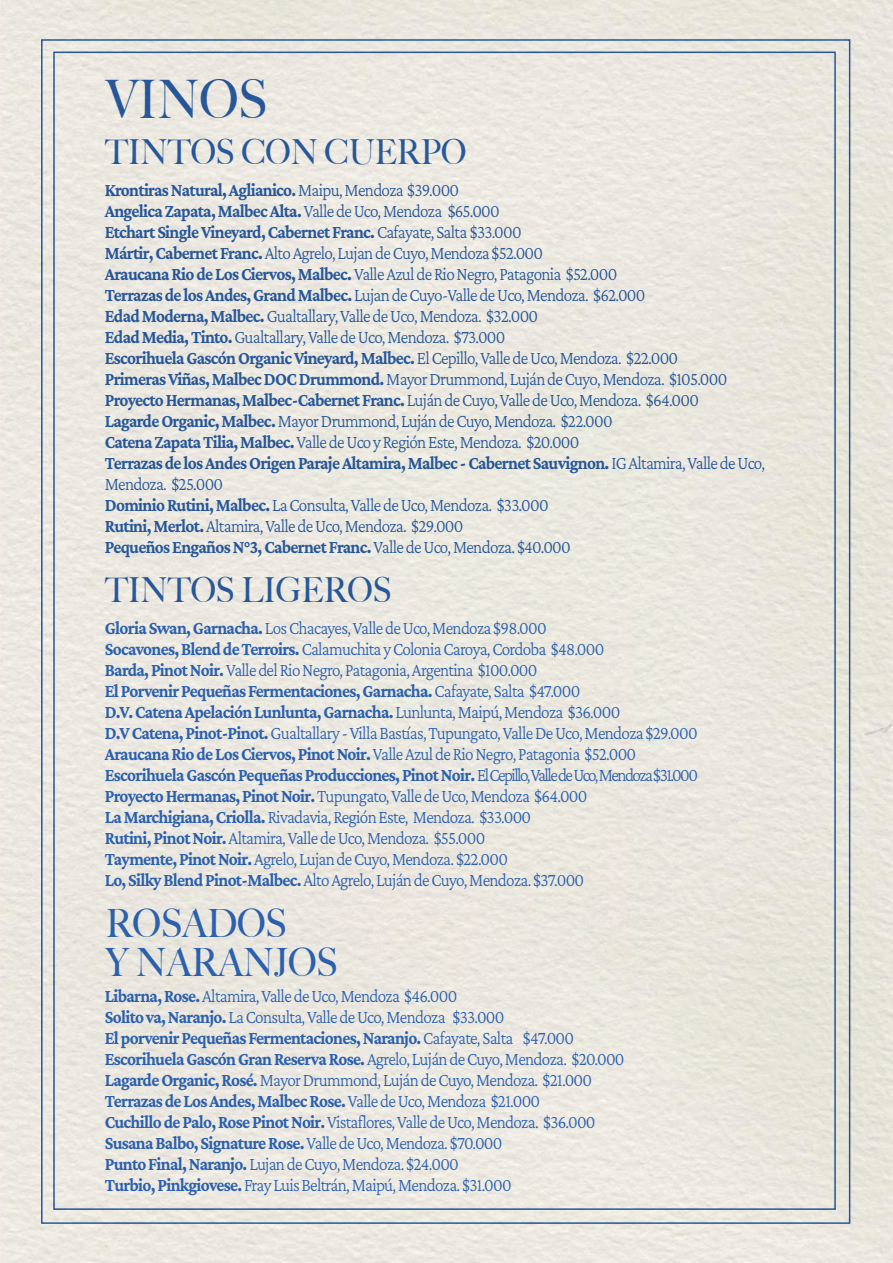
<style>
.page{position:relative;width:893px;height:1263px;background:#fff}
.page>*{position:absolute;margin:0;border:0;box-sizing:border-box;transform-origin:0 0}
.t1{font:500 53.1px "Big Caslon";color:#2b60ad;scale:.9 1}
.t2{font:500 39px/39px "Big Caslon";color:#2b60ad;scale:.9 1}
.t3{font:500 34.5px "Big Caslon";color:#2b60ad;scale:.9 1}
.t4{font:300 19.05px/21px "Crimson Pro";letter-spacing:-.04em;color:#2b60ad;scale:.9 1}
.s1{font-weight:700}
</style>
<div class="page">
<img style="left:0;top:0;width:893px;height:1263px">
<h1 class="t1" style="left:106px;top:55px;width:181px">VINOS</h1>
<h3 class="t3" style="left:105px;top:123px;width:403px">TINTOS CON CUERPO</h3>
<p class="t4" style="left:105px;top:179px;width:735px"><span class="s1">Krontiras Natural, Aglianico.</span> Maipu, Mendoza $39.000<br><span class="s1">Angelica Zapata, Malbec Alta.</span> Valle de Uco, Mendoza $65.000<br><span class="s1">Etchart Single Vineyard, Cabernet Franc.</span> Cafayate, Salta $33.000<br><span class="s1">Mártir, Cabernet Franc.</span> Alto Agrelo, Lujan de Cuyo, Mendoza $52.000<br><span class="s1">Araucana Rio de Los Ciervos, Malbec.</span> Valle Azul de Rio Negro, Patagonia $52.000<br><span class="s1">Terrazas de los Andes, Grand Malbec.</span> Lujan de Cuyo-Valle de Uco, Mendoza. $62.000<br><span class="s1">Edad Moderna, Malbec.</span> Gualtallary, Valle de Uco, Mendoza. $32.000<br><span class="s1">Edad Media, Tinto.</span> Gualtallary, Valle de Uco, Mendoza. $73.000<br><span class="s1">Escorihuela Gascón Organic Vineyard, Malbec.</span> El Cepillo, Valle de Uco, Mendoza. $22.000<br><span class="s1">Primeras Viñas, Malbec DOC Drummond.</span> Mayor Drummond, Luján de Cuyo, Mendoza. $105.000<br><span class="s1">Proyecto Hermanas, Malbec-Cabernet Franc.</span> Luján de Cuyo, Valle de Uco, Mendoza. $64.000<br><span class="s1">Lagarde Organic, Malbec.</span> Mayor Drummond, Luján de Cuyo, Mendoza. $22.000<br><span class="s1">Catena Zapata Tilia, Malbec.</span> Valle de Uco y Región Este, Mendoza. $20.000<br><span class="s1">Terrazas de los Andes Origen Paraje Altamira, Malbec - Cabernet Sauvignon.</span> IG Altamira, Valle de Uco, Mendoza. $25.000<br><span class="s1">Dominio Rutini, Malbec.</span> La Consulta, Valle de Uco, Mendoza. $33.000<br><span class="s1">Rutini, Merlot.</span> Altamira, Valle de Uco, Mendoza. $29.000<br><span class="s1">Pequeños Engaños N°3, Cabernet Franc.</span> Valle de Uco, Mendoza. $40.000</p>
<h3 class="t3" style="left:105px;top:561px;width:320px">TINTOS LIGEROS</h3>
<p class="t4" style="left:105px;top:617px;width:660px"><span class="s1">Gloria Swan, Garnacha.</span> Los Chacayes, Valle de Uco, Mendoza $98.000<br><span class="s1">Socavones, Blend de Terroirs.</span> Calamuchita y Colonia Caroya, Cordoba $48.000<br><span class="s1">Barda, Pinot Noir.</span> Valle del Rio Negro, Patagonia, Argentina $100.000<br><span class="s1">El Porvenir Pequeñas Fermentaciones, Garnacha.</span> Cafayate, Salta $47.000<br><span class="s1">D.V. Catena Apelación Lunlunta, Garnacha.</span> Lunlunta, Maipú, Mendoza $36.000<br><span class="s1">D.V Catena, Pinot-Pinot.</span> Gualtallary - Villa Bastías, Tupungato, Valle De Uco, Mendoza $29.000<br><span class="s1">Araucana Rio de Los Ciervos, Pinot Noir.</span> Valle Azul de Rio Negro, Patagonia $52.000<br><span class="s1">Escorihuela Gascón Pequeñas Producciones, Pinot Noir.</span> El Cepillo,Valle de Uco,Mendoza $31.000<br><span class="s1">Proyecto Hermanas, Pinot Noir.</span> Tupungato, Valle de Uco, Mendoza $64.000<br><span class="s1">La Marchigiana, Criolla.</span> Rivadavia, Región Este, Mendoza. $33.000<br><span class="s1">Rutini, Pinot Noir.</span> Altamira, Valle de Uco, Mendoza. $55.000<br><span class="s1">Taymente, Pinot Noir.</span> Agrelo, Lujan de Cuyo, Mendoza. $22.000<br><span class="s1">Lo, Silky Blend Pinot-Malbec.</span> Alto Agrelo, Luján de Cuyo, Mendoza. $37.000</p>
<h2 class="t2" style="left:106px;top:902px;width:260px">ROSADOS<br>Y NARANJOS</h2>
<p class="t4" style="left:105px;top:985px;width:579px"><span class="s1">Libarna, Rose.</span> Altamira, Valle de Uco, Mendoza $46.000<br><span class="s1">Solito va, Naranjo.</span> La Consulta, Valle de Uco, Mendoza $33.000<br><span class="s1">El porvenir Pequeñas Fermentaciones, Naranjo.</span> Cafayate, Salta $47.000<br><span class="s1">Escorihuela Gascón Gran Reserva Rose.</span> Agrelo, Luján de Cuyo, Mendoza. $20.000<br><span class="s1">Lagarde Organic, Rosé.</span> Mayor Drummond, Luján de Cuyo, Mendoza. $21.000<br><span class="s1">Terrazas de Los Andes, Malbec Rose.</span> Valle de Uco, Mendoza $21.000<br><span class="s1">Cuchillo de Palo, Rose Pinot Noir.</span> Vistaflores, Valle de Uco, Mendoza. $36.000<br><span class="s1">Susana Balbo, Signature Rose.</span> Valle de Uco, Mendoza. $70.000<br><span class="s1">Punto Final, Naranjo.</span> Lujan de Cuyo, Mendoza. $24.000<br><span class="s1">Turbio, Pinkgiovese.</span> Fray Luis Beltrán, Maipú, Mendoza. $31.000</p>
</div>
